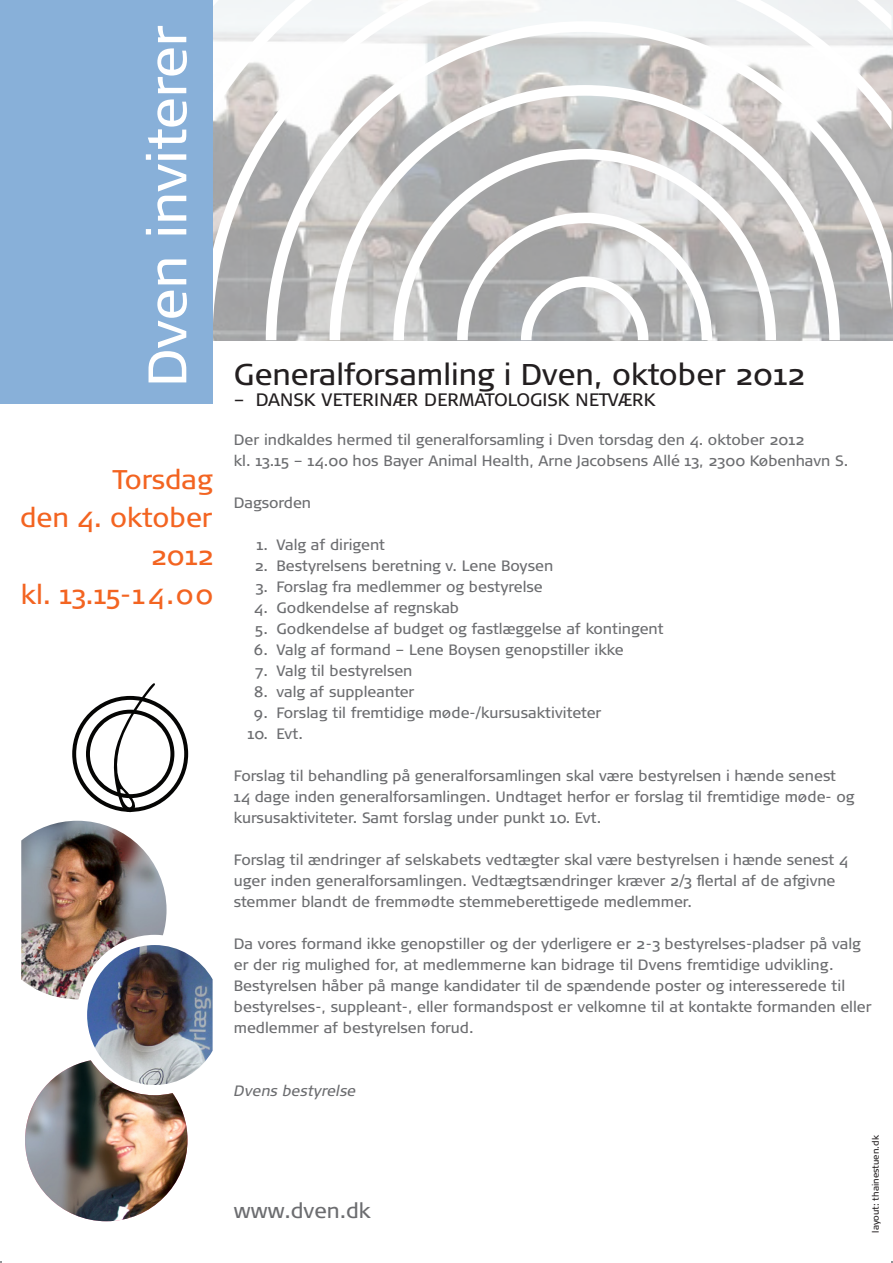
<style>
.page{position:relative;width:893px;height:1263px;background:#fff}
.page>*{position:absolute;margin:0;border:0;box-sizing:border-box;transform-origin:0 0}
.t1{font:54px "Signa Normal";color:#fff}
.t2{font:30px "Signa Normal";color:#231f20}
.t3{font:27px "Signa Normal";color:#f36421}
.t4{font:27px/38.4px "Signa Normal";letter-spacing:.02em;color:#f36421;text-align:right}
.t5{font:21px "Signa Normal";color:#6c6d70}
.t6{font:18px "Signa Normal";color:#231f20}
.t7{font:15px/21px "Signa Normal";color:#6c6d70}
.t8{font:italic 15px "Signa Normal";color:#6c6d70}
.t9{font:9px "Signa Normal";color:#231f20}
</style>
<div class="page">
<svg style="left:213px;top:0;width:678px;height:340px"></svg>
<div style="left:0;top:0;width:213px;height:404px;background:#88b0d9"></div>
<img style="left:21px;top:821px;width:146px;height:178px">
<img style="left:25px;top:1061px;width:163px;height:160px">
<img style="left:87px;top:945px;width:126px;height:140px">
<svg style="left:72px;top:683px;width:116px;height:129px"></svg>
<p class="t1" style="left:136px;top:387px;width:363px;rotate:-90deg">Dven inviterer</p>
<p class="t3" style="left:113px;top:464px;width:102px">Torsdag</p>
<p class="t3" style="left:20px;top:502px;width:194px">den 4. oktober</p>
<p class="t4" style="left:21px;top:537px;width:193px">2012<br>kl. 13.15-14.00</p>
<p class="t2" style="left:234px;top:357px;width:572px">Generalforsamling i Dven, oktober 2012</p>
<p class="t6" style="left:234px;top:390px;width:424px">– DANSK VETERINÆR DERMATOLOGISK NETVÆRK</p>
<p class="t7" style="left:234px;top:429px;width:616px">Der indkaldes hermed til generalforsamling i Dven torsdag den 4. oktober 2012<br>kl. 13.15 – 14.00 hos Bayer Animal Health, Arne Jacobsens Allé 13, 2300 København S.</p>
<p class="t7" style="left:234px;top:492px;width:79px">Dagsorden</p>
<p class="t7" style="left:256px;top:534px;width:130px">1. Valg af dirigent</p>
<p class="t7" style="left:255px;top:555px;width:300px">2. Bestyrelsens beretning v. Lene Boysen</p>
<p class="t7" style="left:255px;top:576px;width:289px">3. Forslag fra medlemmer og bestyrelse</p>
<p class="t7" style="left:254px;top:597px;width:206px">4. Godkendelse af regnskab</p>
<p class="t7" style="left:255px;top:618px;width:410px">5. Godkendelse af budget og fastlæggelse af kontingent</p>
<p class="t7" style="left:254px;top:639px;width:371px">6. Valg af formand – Lene Boysen genopstiller ikke</p>
<p class="t7" style="left:256px;top:660px;width:158px">7. Valg til bestyrelsen</p>
<p class="t7" style="left:254px;top:681px;width:162px">8. valg af suppleanter</p>
<p class="t7" style="left:254px;top:702px;width:349px">9. Forslag til fremtidige møde-/kursusaktiviteter</p>
<p class="t7" style="left:248px;top:723px;width:57px">10. Evt.</p>
<p class="t7" style="left:234px;top:765px;width:622px">Forslag til behandling på generalforsamlingen skal være bestyrelsen i hænde senest<br>14 dage inden generalforsamlingen. Undtaget herfor er forslag til fremtidige møde- og kursusaktiviteter. Samt forslag under punkt 10. Evt.</p>
<p class="t7" style="left:234px;top:849px;width:616px">Forslag til ændringer af selskabets vedtægter skal være bestyrelsen i hænde senest 4 uger inden generalforsamlingen. Vedtægtsændringer kræver 2/3 flertal af de afgivne stemmer blandt de fremmødte stemmeberettigede medlemmer.</p>
<p class="t7" style="left:234px;top:933px;width:639px">Da vores formand ikke genopstiller og der yderligere er 2-3 bestyrelses-pladser på valg er der rig mulighed for, at medlemmerne kan bidrage til Dvens fremtidige udvikling.<br>Bestyrelsen håber på mange kandidater til de spændende poster og interesserede til bestyrelses-, suppleant-, eller formandspost er velkomne til at kontakte formanden eller medlemmer af bestyrelsen forud.</p>
<p class="t8" style="left:234px;top:1082px;width:124px">Dvens bestyrelse</p>
<p class="t5" style="left:234px;top:1198px;width:138px">www.dven.dk</p>
<p class="t9" style="left:870px;top:1232px;width:99px;rotate:-90deg">layout: thainestuen.dk</p>
</div>
